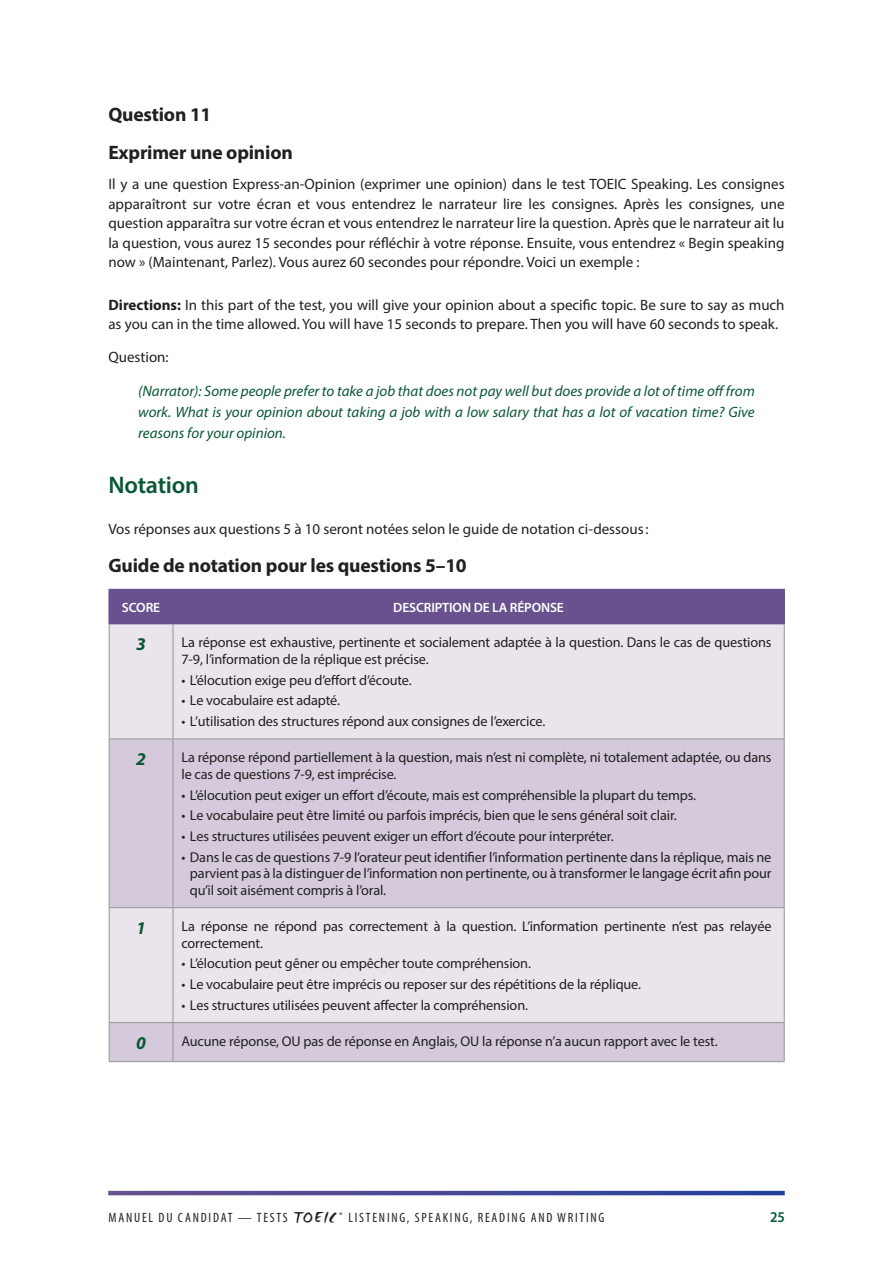
<style>
.page{position:relative;width:893px;height:1263px;background:#fff}
.page>*{position:absolute;margin:0;border:0;box-sizing:border-box;transform-origin:0 0}
.H2{font:600 24px "Myriad Pro";letter-spacing:-.01em;color:#0a5734}
.H3{font:700 19.5px "Myriad Pro";letter-spacing:-.01em;color:#231f20}
.Table-number{font:italic 700 18px "Myriad Pro";color:#0a5734}
.t1{font:15px/19.5px "Myriad Pro";color:#231f20;text-align:justify}
.Question-Example{font:italic 15px/21px "Myriad Pro";color:#0a5734;text-align:justify}
.t2{font:600 semi-condensed 15px "Myriad Pro";color:#0a5734}
.Table-text{font:14.25px/16.5px "Myriad Pro";letter-spacing:-.01em;color:#231f20}
.t3{font:condensed 13.5px "Myriad Pro";letter-spacing:.13em;color:#231f20}
.Table-header{font:600 13.5px "Myriad Pro";letter-spacing:-.01em;color:#fff}
.s1{font-weight:700}
.s2{font-family:"WC Mano Negra Bta";font-stretch:normal;font-size:18px}
</style>
<div class="page">
<svg style="left:108px;top:1191px;width:677px;height:4px;background:#464894"></svg>
<div style="left:110px;top:590px;width:673px;height:33px;background:#68518e"></div>
<div style="left:110px;top:624px;width:674px;height:114px;background:#eae5ed"></div>
<svg style="left:110px;top:739px;width:674px;height:322px;background:#dbd3e1"></svg>
<hr style="left:109px;top:624px;width:1px;height:114px;background:#939598">
<hr style="left:173px;top:624px;width:1px;height:114px;background:#939598">
<hr style="left:784px;top:624px;width:1px;height:114px;background:#939598">
<hr style="left:109px;top:738px;width:64px;height:1px;background:#939598">
<hr style="left:109px;top:739px;width:1px;height:168px;background:#939598">
<hr style="left:173px;top:738px;width:612px;height:1px;background:#939598">
<hr style="left:173px;top:739px;width:1px;height:168px;background:#939598">
<hr style="left:784px;top:739px;width:1px;height:168px;background:#939598">
<hr style="left:109px;top:907px;width:64px;height:1px;background:#939598">
<hr style="left:109px;top:908px;width:1px;height:114px;background:#939598">
<hr style="left:173px;top:907px;width:612px;height:1px;background:#939598">
<hr style="left:173px;top:908px;width:1px;height:114px;background:#939598">
<hr style="left:784px;top:908px;width:1px;height:114px;background:#939598">
<hr style="left:109px;top:1022px;width:64px;height:1px;background:#939598">
<hr style="left:109px;top:1023px;width:1px;height:38px;background:#939598">
<hr style="left:173px;top:1022px;width:612px;height:1px;background:#939598">
<hr style="left:173px;top:1023px;width:1px;height:38px;background:#939598">
<hr style="left:784px;top:1023px;width:1px;height:38px;background:#939598">
<hr style="left:109px;top:1061px;width:64px;height:1px;background:#939598">
<hr style="left:173px;top:1061px;width:612px;height:1px;background:#939598">
<hr style="left:108px;top:590px;width:2px;height:33px;background:#68518e">
<hr style="left:108px;top:589px;width:65px;height:1px;background:#68518e">
<hr style="left:108px;top:623px;width:65px;height:1px;background:#68518e">
<hr style="left:172px;top:590px;width:2px;height:33px;background:#68518e">
<hr style="left:173px;top:589px;width:612px;height:1px;background:#68518e">
<hr style="left:783px;top:590px;width:2px;height:33px;background:#68518e">
<hr style="left:173px;top:623px;width:612px;height:1px;background:#68518e">
<h4 class="H3" style="left:108px;top:102px;width:105px">Question 11</h4>
<h4 class="H3" style="left:108px;top:140px;width:186px">Exprimer une opinion</h4>
<p class="t1" style="left:108px;top:174px;width:678px">Il y a une question Express-an-Opinion (exprimer une opinion) dans le test TOEIC Speaking. Les consignes apparaîtront sur votre écran et vous entendrez le narrateur lire les consignes. Après les consignes, une question apparaîtra sur votre écran et vous entendrez le narrateur lire la question. Après que le narrateur ait lu la question, vous aurez 15 secondes pour réfléchir à votre réponse. Ensuite, vous entendrez « Begin speaking now » (Maintenant, Parlez). Vous aurez 60 secondes pour répondre. Voici un exemple :</p>
<p class="t1" style="left:108px;top:295px;width:678px"><span class="s1">Directions:</span> In this part of the test, you will give your opinion about a specific topic. Be sure to say as much as you can in the time allowed. You will have 15 seconds to prepare. Then you will have 60 seconds to speak.</p>
<p class="t1" style="left:108px;top:347px;width:62px">Question:</p>
<p class="Question-Example" style="left:138px;top:380px;width:618px">(Narrator): Some people prefer to take a job that does not pay well but does provide a lot of time off from work. What is your opinion about taking a job with a low salary that has a lot of vacation time? Give reasons for your opinion.</p>
<h3 class="H2" style="left:108px;top:470px;width:92px">Notation</h3>
<p class="t1" style="left:108px;top:519px;width:542px">Vos réponses aux questions 5 à 10 seront notées selon le guide de notation ci-dessous:</p>
<h4 class="H3" style="left:108px;top:552px;width:360px">Guide de notation pour les questions 5–10</h4>
<p class="Table-header" style="left:122px;top:598px;width:40px">SCORE</p>
<p class="Table-header" style="left:393px;top:598px;width:172px">DESCRIPTION DE LA RÉPONSE</p>
<p class="Table-number" style="left:136px;top:632px;width:11px">3</p>
<p class="Table-text" style="left:181px;top:634px;width:592px">La réponse est exhaustive, pertinente et socialement adaptée à la question. Dans le cas de questions<br>7-9, l’information de la réplique est précise.</p>
<p class="Table-text" style="left:181px;top:671px;width:232px">• L’élocution exige peu d’effort d’écoute.</p>
<p class="Table-text" style="left:181px;top:692px;width:160px">• Le vocabulaire est adapté.</p>
<p class="Table-text" style="left:181px;top:713px;width:365px">• L’utilisation des structures répond aux consignes de l’exercice.</p>
<p class="Table-number" style="left:136px;top:747px;width:11px">2</p>
<p class="Table-text" style="left:181px;top:749px;width:591px">La réponse répond partiellement à la question, mais n’est ni complète, ni totalement adaptée, ou dans le cas de questions 7-9, est imprécise.</p>
<p class="Table-text" style="left:181px;top:786px;width:516px">• L’élocution peut exiger un effort d’écoute, mais est compréhensible la plupart du temps.</p>
<p class="Table-text" style="left:181px;top:807px;width:497px">• Le vocabulaire peut être limité ou parfois imprécis, bien que le sens général soit clair.</p>
<p class="Table-text" style="left:181px;top:828px;width:434px">• Les structures utilisées peuvent exiger un effort d’écoute pour interpréter.</p>
<p class="Table-text" style="left:190px;top:849px;width:583px;text-align:justify;text-indent:-9px">• Dans le cas de questions 7-9 l’orateur peut identifier l’information pertinente dans la réplique, mais ne parvient pas à la distinguer de l’information non pertinente, ou à transformer le langage écrit afin pour qu’il soit aisément compris à l’oral.</p>
<p class="Table-number" style="left:136px;top:916px;width:11px">1</p>
<p class="Table-text" style="left:181px;top:918px;width:592px">La réponse ne répond pas correctement à la question. L’information pertinente n’est pas relayée correctement.</p>
<p class="Table-text" style="left:181px;top:955px;width:351px">• L’élocution peut gêner ou empêcher toute compréhension.</p>
<p class="Table-text" style="left:181px;top:976px;width:461px">• Le vocabulaire peut être imprécis ou reposer sur des répétitions de la réplique.</p>
<p class="Table-text" style="left:181px;top:996px;width:348px">• Les structures utilisées peuvent affecter la compréhension.</p>
<p class="Table-number" style="left:136px;top:1031px;width:11px">0</p>
<p class="Table-text" style="left:181px;top:1033px;width:538px">Aucune réponse, OU pas de réponse en Anglais, OU la réponse n’a aucun rapport avec le test.</p>
<p class="t3" style="left:108px;top:1209px;width:498px">MANUEL DU CANDIDAT — TESTS <span class="s2">TOEIC</span> <sup>®</sup> LISTENING, SPEAKING, READING AND WRITING</p>
<p class="t2" style="left:770px;top:1207px;width:16px">25</p>
</div>
